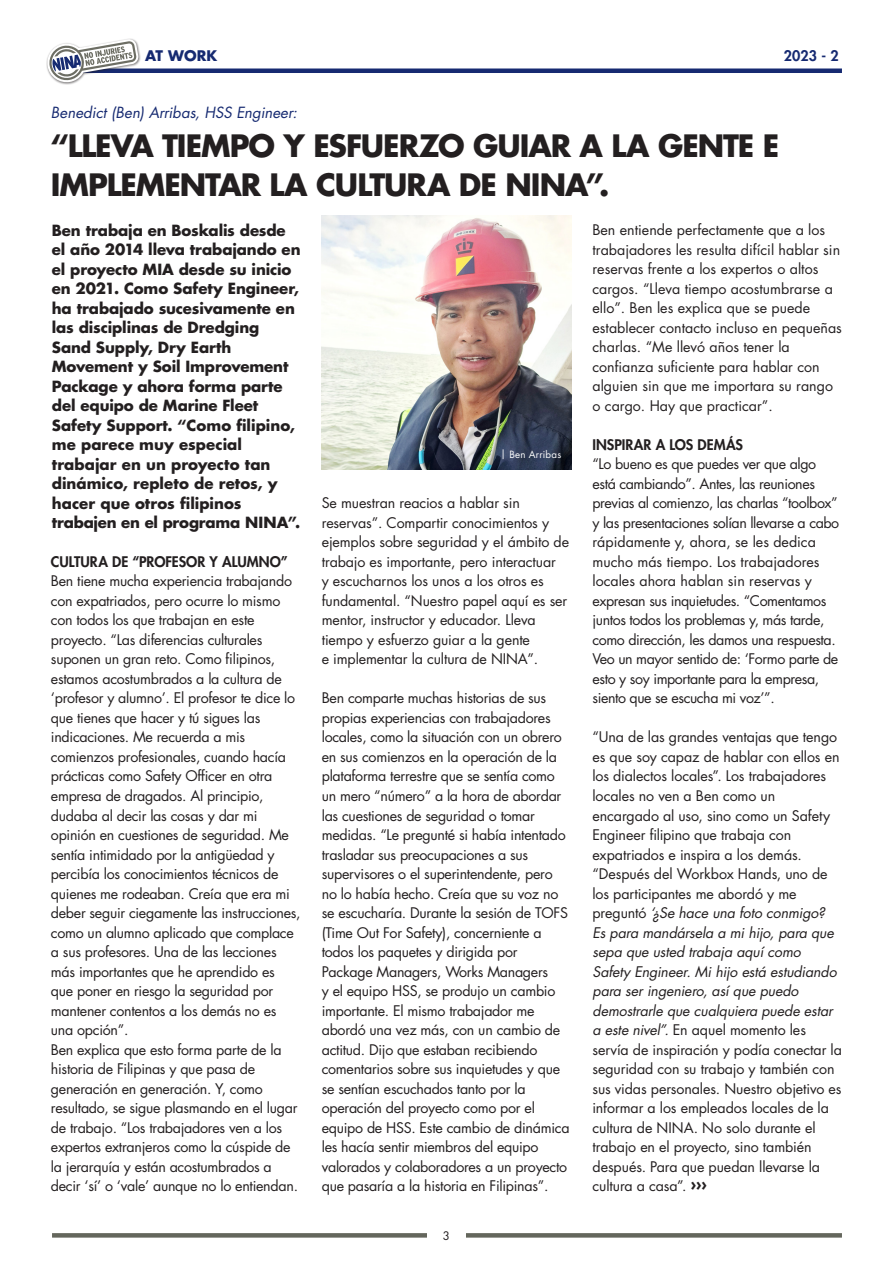
<style>
.page{position:relative;width:893px;height:1263px;background:#fff}
.page>*{position:absolute;margin:0;border:0;box-sizing:border-box;transform-origin:0 0}
._002_BOS_Heading_2_Chapter___50_50_pt{font:700 30px/39px "Futura Std";letter-spacing:-.035em;color:#231f20}
._002_BOS_Heading_2_Chapter___50_50_pt-2{font:700 15px/19.5px "Futura Std";letter-spacing:-.005em;color:#231f20}
._002_BOS_Heading_2_Chapter___50_50_pt-3{font:italic 15px "Futura Std";color:#162a71}
._005_BOS_Body___No_Hyph___9_5_13_pt{font:14.25px/19.5px "Futura Std";letter-spacing:-.02em;color:#231f20}
._005_BOS_Body___No_Hyph___9_5_13_pt-2{font:14.25px/19.5px "Futura Std";color:#231f20}
._000_BOS_Introduction___9_5_13_pt{font:800 14.25px "Futura Std";color:#231f20}
._000_BOS_Introduction___9_5_13_pt-2{font:700 14.25px "Futura Std";letter-spacing:.005em;color:#162a71}
._000_BOS_Introduction___9_5_13_pt-3{font:800 14.25px "Futura Std";color:#162a71}
._002_BOS_Heading_2_Chapter___50_50_pt-4{font:11.4px "Futura Std";color:#231f20}
.Onderschrift{font:9.75px "Futura Std";letter-spacing:.03em;color:#fff}
.s1{font-style:italic}
.s2{font-weight:700;font-size:16.5px}
</style>
<div class="page">
<div style="left:51px;top:68px;width:791px;height:5px;background:#162a71"></div>
<div style="left:46px;top:38px;width:95px;height:47px;background:#231f20;opacity:.55"></div>
<svg style="left:47px;top:39px;width:92px;height:44px"></svg>
<svg style="left:52px;top:1233px;width:790px;height:4px;fill:#64665c"></svg>
<div style="left:427px;top:1222px;width:38px;height:26px;background:#fff"></div>
<img style="left:322px;top:216px;width:249px;height:253px">
<p class="_000_BOS_Introduction___9_5_13_pt-2" style="left:145px;top:46px;width:74px">AT WORK</p>
<p class="_000_BOS_Introduction___9_5_13_pt-3" style="left:784px;top:46px;width:56px">2023 - 2</p>
<p class="_002_BOS_Heading_2_Chapter___50_50_pt-3" style="left:51px;top:103px;width:248px">Benedict (Ben) Arribas, HSS Engineer:</p>
<p class="_002_BOS_Heading_2_Chapter___50_50_pt" style="left:51px;top:126px;width:730px">“LLEVA TIEMPO Y ESFUERZO GUIAR A LA GENTE E<br>IMPLEMENTAR LA CULTURA DE NINA”.</p>
<p class="_002_BOS_Heading_2_Chapter___50_50_pt-2" style="left:52px;top:220px;width:250px">Ben trabaja en Boskalis desde el año 2014 lleva trabajando en el proyecto MIA desde su inicio en 2021. Como Safety Engineer, ha trabajado sucesivamente en las disciplinas de Dredging<br>Sand Supply, Dry Earth<br>Movement y Soil Improvement<br>Package y ahora forma parte del equipo de Marine Fleet<br>Safety Support. “Como filipino, me parece muy especial trabajar en un proyecto tan dinámico, repleto de retos, y hacer que otros filipinos trabajen en el programa NINA”.</p>
<p class="_000_BOS_Introduction___9_5_13_pt" style="left:51px;top:553px;width:238px">CULTURA DE “PROFESOR Y ALUMNO”</p>
<p class="_005_BOS_Body___No_Hyph___9_5_13_pt" style="left:51px;top:572px;width:251px">Ben tiene mucha experiencia trabajando con expatriados, pero ocurre lo mismo con todos los que trabajan en este proyecto. “Las diferencias culturales suponen un gran reto. Como filipinos, estamos acostumbrados a la cultura de ‘profesor y alumno’. El profesor te dice lo que tienes que hacer y tú sigues las indicaciones. Me recuerda a mis comienzos profesionales, cuando hacía prácticas como Safety Officer en otra empresa de dragados. Al principio, dudaba al decir las cosas y dar mi opinión en cuestiones de seguridad. Me sentía intimidado por la antigüedad y percibía los conocimientos técnicos de quienes me rodeaban. Creía que era mi deber seguir ciegamente las instrucciones, como un alumno aplicado que complace a sus profesores. Una de las lecciones más importantes que he aprendido es que poner en riesgo la seguridad por mantener contentos a los demás no es una opción”.</p>
<p class="_005_BOS_Body___No_Hyph___9_5_13_pt" style="left:51px;top:1040px;width:249px">Ben explica que esto forma parte de la historia de Filipinas y que pasa de generación en generación. Y, como resultado, se sigue plasmando en el lugar de trabajo. “Los trabajadores ven a los expertos extranjeros como la cúspide de la jerarquía y están acostumbrados a decir ‘sí’ o ‘vale’ aunque no lo entiendan.</p>
<p class="Onderschrift" style="left:501px;top:448px;width:62px">| Ben Arribas</p>
<p class="_005_BOS_Body___No_Hyph___9_5_13_pt" style="left:322px;top:494px;width:249px">Se muestran reacios a hablar sin reservas”. Compartir conocimientos y ejemplos sobre seguridad y el ámbito de trabajo es importante, pero interactuar</p>
<p class="_005_BOS_Body___No_Hyph___9_5_13_pt" style="left:322px;top:572px;width:247px">y escucharnos los unos a los otros es fundamental. “Nuestro papel aquí es ser mentor, instructor y educador. Lleva tiempo y esfuerzo guiar a la gente</p>
<p class="_005_BOS_Body___No_Hyph___9_5_13_pt" style="left:322px;top:650px;width:218px">e implementar la cultura de NINA”.</p>
<p class="_005_BOS_Body___No_Hyph___9_5_13_pt" style="left:322px;top:689px;width:248px">Ben comparte muchas historias de sus propias experiencias con trabajadores locales, como la situación con un obrero en sus comienzos en la operación de la plataforma terrestre que se sentía como un mero “número” a la hora de abordar las cuestiones de seguridad o tomar medidas. “Le pregunté si había intentado trasladar sus preocupaciones a sus supervisores o el superintendente, pero no lo había hecho. Creía que su voz no se escucharía. Durante la sesión de TOFS (Time Out For Safety), concerniente a todos los paquetes y dirigida por Package Managers, Works Managers</p>
<p class="_005_BOS_Body___No_Hyph___9_5_13_pt" style="left:322px;top:981px;width:249px">y el equipo HSS, se produjo un cambio importante. El mismo trabajador me abordó una vez más, con un cambio de actitud. Dijo que estaban recibiendo comentarios sobre sus inquietudes y que se sentían escuchados tanto por la operación del proyecto como por el equipo de HSS. Este cambio de dinámica les hacía sentir miembros del equipo valorados y colaboradores a un proyecto que pasaría a la historia en Filipinas”.</p>
<p class="_002_BOS_Heading_2_Chapter___50_50_pt-4" style="left:443px;top:1228px;width:9px">3</p>
<p class="_005_BOS_Body___No_Hyph___9_5_13_pt-2" style="left:592px;top:221px;width:251px">Ben entiende perfectamente que a los trabajadores les resulta difícil hablar sin reservas frente a los expertos o altos cargos. “Lleva tiempo acostumbrarse a ello”. Ben les explica que se puede establecer contacto incluso en pequeñas charlas. “Me llevó años tener la confianza suficiente para hablar con alguien sin que me importara su rango o cargo. Hay que practicar”.</p>
<p class="_000_BOS_Introduction___9_5_13_pt" style="left:592px;top:436px;width:152px">INSPIRAR A LOS DEMÁS</p>
<p class="_005_BOS_Body___No_Hyph___9_5_13_pt" style="left:592px;top:455px;width:248px">“Lo bueno es que puedes ver que algo está cambiando”. Antes, las reuniones previas al comienzo, las charlas “toolbox” y las presentaciones solían llevarse a cabo rápidamente y, ahora, se les dedica mucho más tiempo. Los trabajadores locales ahora hablan sin reservas y expresan sus inquietudes. “Comentamos juntos todos los problemas y, más tarde, como dirección, les damos una respuesta.<br>Veo un mayor sentido de: ‘Formo parte de esto y soy importante para la empresa, siento que se escucha mi voz’”.</p>
<p class="_005_BOS_Body___No_Hyph___9_5_13_pt" style="left:592px;top:728px;width:251px">“Una de las grandes ventajas que tengo es que soy capaz de hablar con ellos en los dialectos locales”. Los trabajadores locales no ven a Ben como un encargado al uso, sino como un Safety Engineer filipino que trabaja con expatriados e inspira a los demás. “Después del Workbox Hands, uno de los participantes me abordó y me preguntó <span class="s1">‘¿Se hace una foto conmigo?<br>Es para mandársela a mi hijo, para que sepa que usted trabaja aquí como Safety Engineer. Mi hijo está estudiando para ser ingeniero, así que puedo demostrarle que cualquiera puede estar a este nivel”.</span> En aquel momento les servía de inspiración y podía conectar la seguridad con su trabajo y también con sus vidas personales. Nuestro objetivo es informar a los empleados locales de la cultura de NINA. No solo durante el trabajo en el proyecto, sino también después. Para que puedan llevarse la cultura a casa”. <span class="s2">›››</span></p>
</div>
